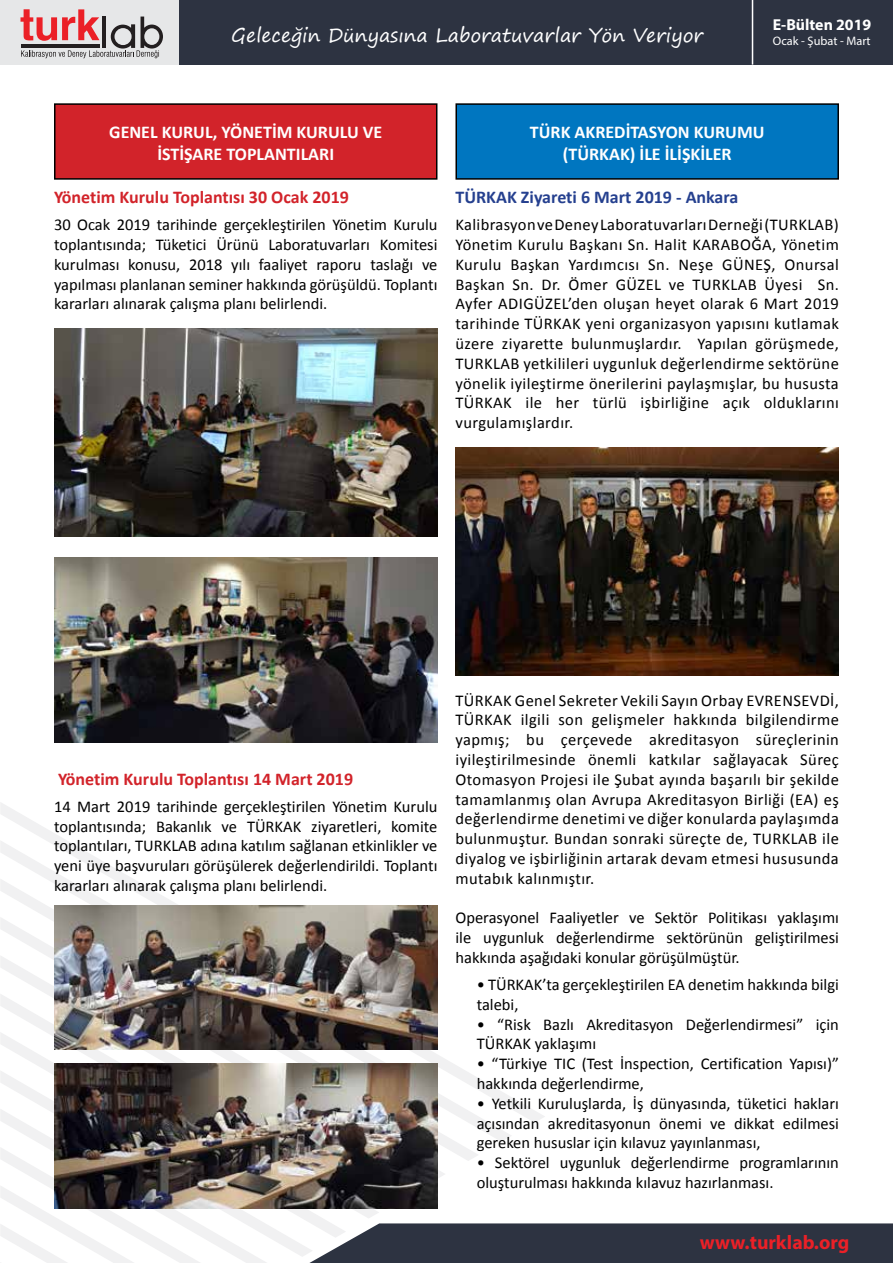
<style>
.page{position:relative;width:893px;height:1263px;background:#fff}
.page>*{position:absolute;margin:0;border:0;box-sizing:border-box;transform-origin:0 0}
.t1{font:700 19.8px "Myriad Pro";color:#eb2027}
.t2{font:19.2px "Segoe Print";color:#fff}
.t3{font:700 18px/21.6px "Calibri";color:#fff;text-align:center}
.t4{font:700 18px "Calibri";color:#d2232a}
.t5{font:700 18px "Calibri";color:#25408f}
.t6{font:16.5px/19.8px "Calibri";color:#000;text-align:justify}
.t7{font:700 15.9px "Myriad Pro";color:#fff}
.t8{font:12.3px "Myriad Pro";color:#fff}
</style>
<div class="page">
<div style="left:0;top:0;width:183px;height:65px;background:#e6e7e8"></div>
<div style="left:309px;top:1223px;width:584px;height:40px;background:#2d3341"></div>
<div style="left:179px;top:0;width:714px;height:65px;background:#2d3341"></div>
<svg style="left:21px;top:9px;width:142px;height:49px"></svg>
<svg style="left:38px;top:1257px;width:228px;height:6px"></svg>
<svg style="left:5px;top:1238px;width:308px;height:19px"></svg>
<svg style="left:0;top:1218px;width:346px;height:20px"></svg>
<svg style="left:4px;top:1199px;width:375px;height:19px"></svg>
<svg style="left:0;top:803px;width:545px;height:320px"></svg>
<hr style="left:752px;top:0;width:1px;height:65px;background:#fff">
<div style="left:456px;top:104px;width:382px;height:75px;background:#0076c0"></div>
<div style="left:455px;top:103px;width:384px;height:77px;border:2px solid #000"></div>
<div style="left:55px;top:104px;width:382px;height:75px;background:#d2232a"></div>
<div style="left:54px;top:103px;width:383px;height:77px;border:2px solid #000"></div>
<img style="left:54px;top:328px;width:383px;height:208px">
<img style="left:54px;top:557px;width:383px;height:186px">
<img style="left:54px;top:906px;width:383px;height:143px">
<img style="left:54px;top:1063px;width:383px;height:146px">
<img style="left:455px;top:448px;width:384px;height:228px">
<p class="t2" style="left:231px;top:18px;width:474px">Geleceğin Dünyasına Laboratuvarlar Yön Veriyor</p>
<p class="t7" style="left:773px;top:14px;width:100px">E-Bülten 2019</p>
<p class="t8" style="left:773px;top:33px;width:99px">Ocak - Şubat - Mart</p>
<p class="t3" style="left:109px;top:122px;width:275px">GENEL KURUL, YÖNETİM KURULU VE<br>İSTİŞARE TOPLANTILARI</p>
<p class="t4" style="left:54px;top:186px;width:296px">Yönetim Kurulu Toplantısı 30 Ocak 2019</p>
<p class="t6" style="left:54px;top:215px;width:385px">30 Ocak 2019 tarihinde gerçekleştirilen Yönetim Kurulu toplantısında; Tüketici Ürünü Laboratuvarları Komitesi kurulması konusu, 2018 yılı faaliyet raporu taslağı ve yapılması planlanan seminer hakkında görüşüldü. Toplantı kararları alınarak çalışma planı belirlendi.</p>
<p class="t3" style="left:530px;top:122px;width:236px">TÜRK AKREDİTASYON KURUMU (TÜRKAK) İLE İLİŞKİLER</p>
<p class="t5" style="left:455px;top:186px;width:284px">TÜRKAK Ziyareti 6 Mart 2019 - Ankara</p>
<p class="t6" style="left:455px;top:215px;width:385px">Kalibrasyon ve Deney Laboratuvarları Derneği (TURKLAB)<br>Yönetim Kurulu Başkanı Sn. Halit KARABOĞA, Yönetim Kurulu Başkan Yardımcısı Sn. Neşe GÜNEŞ, Onursal Başkan Sn. Dr. Ömer GÜZEL ve TURKLAB Üyesi Sn.<br>Ayfer ADIGÜZEL’den oluşan heyet olarak 6 Mart 2019 tarihinde TÜRKAK yeni organizasyon yapısını kutlamak üzere ziyarette bulunmuşlardır. Yapılan görüşmede, TURKLAB yetkilileri uygunluk değerlendirme sektörüne yönelik iyileştirme önerilerini paylaşmışlar, bu hususta TÜRKAK ile her türlü işbirliğine açık olduklarını vurgulamışlardır.</p>
<p class="t4" style="left:58px;top:767px;width:297px">Yönetim Kurulu Toplantısı 14 Mart 2019</p>
<p class="t6" style="left:54px;top:796px;width:385px">14 Mart 2019 tarihinde gerçekleştirilen Yönetim Kurulu toplantısında; Bakanlık ve TÜRKAK ziyaretleri, komite toplantıları, TURKLAB adına katılım sağlanan etkinlikler ve yeni üye başvuruları görüşülerek değerlendirildi. Toplantı kararları alınarak çalışma planı belirlendi.</p>
<p class="t6" style="left:455px;top:690px;width:385px">TÜRKAK Genel Sekreter Vekili Sayın Orbay EVRENSEVDİ, TÜRKAK ilgili son gelişmeler hakkında bilgilendirme yapmış; bu çerçevede akreditasyon süreçlerinin iyileştirilmesinde önemli katkılar sağlayacak Süreç Otomasyon Projesi ile Şubat ayında başarılı bir şekilde tamamlanmış olan Avrupa Akreditasyon Birliği (EA) eş değerlendirme denetimi ve diğer konularda paylaşımda bulunmuştur. Bundan sonraki süreçte de, TURKLAB ile diyalog ve işbirliğinin artarak devam etmesi hususunda mutabık kalınmıştır.</p>
<p class="t6" style="left:455px;top:908px;width:385px">Operasyonel Faaliyetler ve Sektör Politikası yaklaşımı ile uygunluk değerlendirme sektörünün geliştirilmesi hakkında aşağıdaki konular görüşülmüştür.</p>
<p class="t6" style="left:477px;top:974px;width:364px">• TÜRKAK’ta gerçekleştirilen EA denetim hakkında bilgi talebi,</p>
<p class="t6" style="left:477px;top:1014px;width:364px">• “Risk Bazlı Akreditasyon Değerlendirmesi” için<br>TÜRKAK yaklaşımı</p>
<p class="t6" style="left:477px;top:1054px;width:364px">• “Türkiye TIC (Test İnspection, Certification Yapısı)” hakkında değerlendirme,</p>
<p class="t6" style="left:477px;top:1093px;width:364px">• Yetkili Kuruluşlarda, İş dünyasında, tüketici hakları açısından akreditasyonun önemi ve dikkat edilmesi gereken hususlar için kılavuz yayınlanması,</p>
<p class="t6" style="left:477px;top:1153px;width:364px">• Sektörel uygunluk değerlendirme programlarının oluşturulması hakkında kılavuz hazırlanması.</p>
<p class="t1" style="left:700px;top:1229px;width:151px">www.turklab.org</p>
</div>
